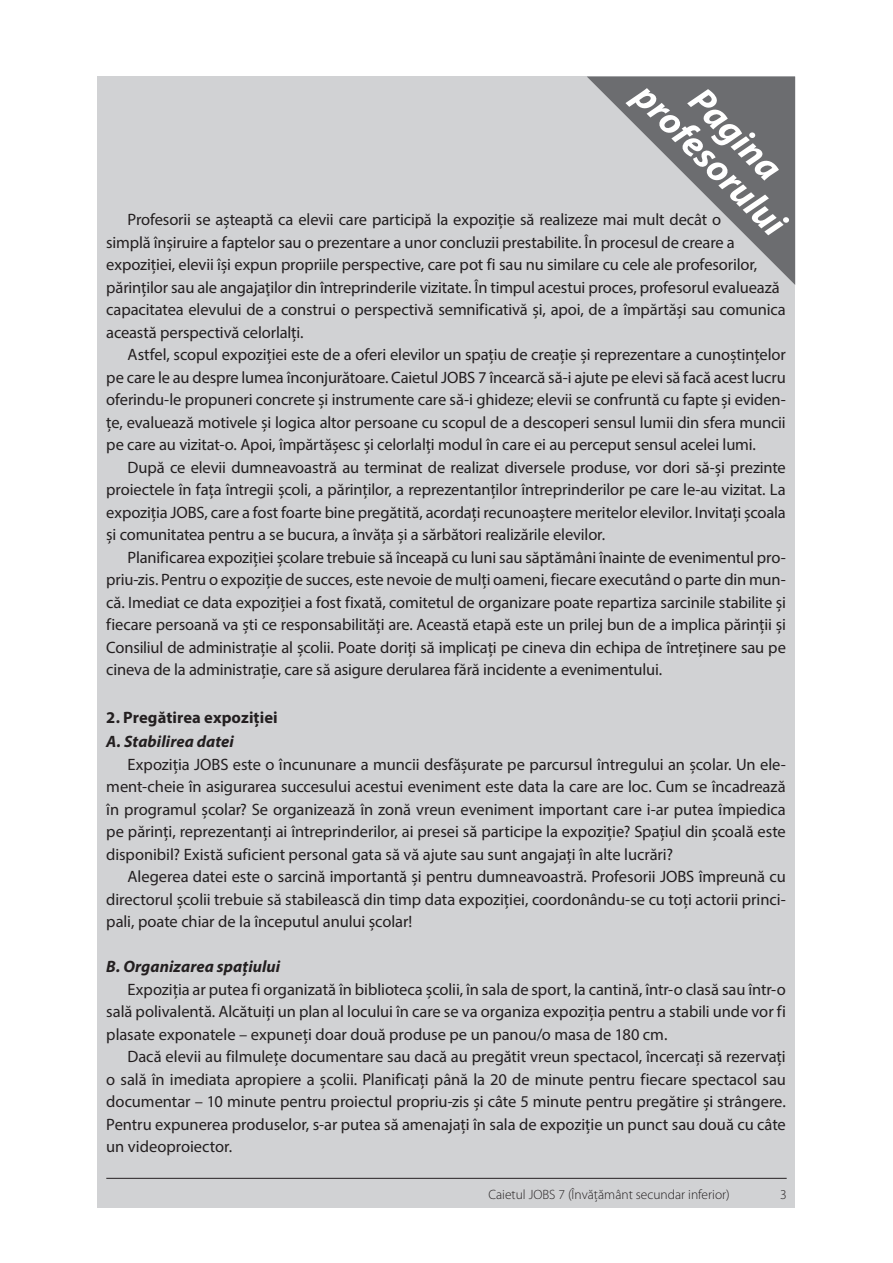
<style>
.page{position:relative;width:893px;height:1263px;background:#fff}
.page>*{position:absolute;margin:0;border:0;box-sizing:border-box;transform-origin:0 0}
.t1{font:italic 700 37.5px "Myriad Pro";color:#fff}
.text{font:16.5px/22.5px "Myriad Pro";letter-spacing:-.005em;color:#231f20;text-align:justify}
.untertitel{font:italic 700 16.5px "Myriad Pro";letter-spacing:.005em;color:#231f20}
.untertitel-2{font:700 16.5px "Myriad Pro";letter-spacing:.005em;color:#231f20}
.t2{font:300 13.5px "Myriad Pro";color:#231f20}
</style>
<div class="page">
<div style="left:98px;top:77px;width:697px;height:1131px;background:#d1d2d4"></div>
<svg style="left:587px;top:77px;width:208px;height:208px"></svg>
<hr style="left:106px;top:1178px;width:681px;height:1px;background:#231f20">
<p class="t1" style="left:658px;top:72px;width:199px;rotate:45deg">profesorului</p>
<p class="t1" style="left:713px;top:77px;width:115px;rotate:45deg">Pagina</p>
<p class="text" style="left:106px;top:208px;width:681px;text-align:left;text-indent:21px">Profesorii se așteaptă ca elevii care participă la expoziție să realizeze mai mult decât o<br>simplă înșiruire a faptelor sau o prezentare a unor concluzii prestabilite. În procesul de creare a expoziției, elevii își expun propriile perspective, care pot fi sau nu similare cu cele ale profesorilor, părinților sau ale angajaţilor din întreprinderile vizitate. În timpul acestui proces, profesorul evaluează capacitatea elevului de a construi o perspectivă semnificativă și, apoi, de a împărtăși sau comunica această perspectivă celorlalți.</p>
<p class="text" style="left:106px;top:343px;width:681px;text-indent:21px">Astfel, scopul expoziției este de a oferi elevilor un spațiu de creație și reprezentare a cunoștințelor pe care le au despre lumea înconjurătoare. Caietul JOBS 7 încearcă să-i ajute pe elevi să facă acest lucru oferindu-le propuneri concrete și instrumente care să-i ghideze; elevii se confruntă cu fapte și eviden&shy;țe, evaluează motivele și logica altor persoane cu scopul de a descoperi sensul lumii din sfera muncii pe care au vizitat-o. Apoi, împărtășesc și celorlalți modul în care ei au perceput sensul acelei lumi.</p>
<p class="text" style="left:106px;top:455px;width:681px;text-indent:21px">După ce elevii dumneavoastră au terminat de realizat diversele produse, vor dori să-și prezinte proiectele în fața întregii școli, a părinților, a reprezentanților întreprinderilor pe care le-au vizitat. La expoziția JOBS, care a fost foarte bine pregătită, acordați recunoaștere meritelor elevilor. Invitați școala și comunitatea pentru a se bucura, a învăța și a sărbători realizările elevilor.</p>
<p class="text" style="left:106px;top:545px;width:681px;text-indent:21px">Planificarea expoziției școlare trebuie să înceapă cu luni sau săptămâni înainte de evenimentul pro&shy;priu-zis. Pentru o expoziție de succes, este nevoie de mulți oameni, fiecare executând o parte din mun&shy;că. Imediat ce data expoziției a fost fixată, comitetul de organizare poate repartiza sarcinile stabilite și fiecare persoană va ști ce responsabilități are. Această etapă este un prilej bun de a implica părinții și Consiliul de administrație al școlii. Poate doriți să implicați pe cineva din echipa de întreținere sau pe cineva de la administrație, care să asigure derularea fără incidente a evenimentului.</p>
<p class="untertitel-2" style="left:106px;top:707px;width:173px">2. Pregătirea expoziției</p>
<p class="untertitel" style="left:106px;top:731px;width:129px">A. Stabilirea datei</p>
<p class="text" style="left:106px;top:752px;width:681px;text-indent:21px">Expoziția JOBS este o încununare a muncii desfășurate pe parcursul întregului an școlar. Un ele&shy;ment-cheie în asigurarea succesului acestui eveniment este data la care are loc. Cum se încadrează în programul școlar? Se organizează în zonă vreun eveniment important care i-ar putea împiedica pe părinți, reprezentanți ai întreprinderilor, ai presei să participe la expoziție? Spațiul din școală este disponibil? Există suficient personal gata să vă ajute sau sunt angajați în alte lucrări?</p>
<p class="text" style="left:106px;top:865px;width:681px;text-indent:21px">Alegerea datei este o sarcină importantă și pentru dumneavoastră. Profesorii JOBS împreună cu directorul școlii trebuie să stabilească din timp data expoziției, coordonându-se cu toți actorii princi&shy;pali, poate chiar de la începutul anului școlar!</p>
<p class="untertitel" style="left:106px;top:956px;width:176px">B. Organizarea spațiului</p>
<p class="text" style="left:106px;top:977px;width:681px;text-indent:21px">Expoziția ar putea fi organizată în biblioteca școlii, în sala de sport, la cantină, într-o clasă sau într-o sală polivalentă. Alcătuiți un plan al locului în care se va organiza expoziția pentru a stabili unde vor fi plasate exponatele – expuneți doar două produse pe un panou/o masa de 180 cm.</p>
<p class="text" style="left:106px;top:1045px;width:681px;text-indent:21px">Dacă elevii au filmulețe documentare sau dacă au pregătit vreun spectacol, încercați să rezervați o sală în imediata apropiere a școlii. Planificați până la 20 de minute pentru fiecare spectacol sau documentar – 10 minute pentru proiectul propriu-zis și câte 5 minute pentru pregătire și strângere.<br>Pentru expunerea produselor, s-ar putea să amenajați în sala de expoziție un punct sau două cu câte un videoproiector.</p>
<p class="t2" style="left:488px;top:1186px;width:243px">Caietul JOBS 7 (Învățământ secundar inferior)</p>
<p class="t2" style="left:780px;top:1186px;width:8px">3</p>
<p class="t2" style="left:442px;top:1186px;width:289px">JOBS Booklet 7 - General Gymnasium - Teacher‘s Page</p>
</div>
